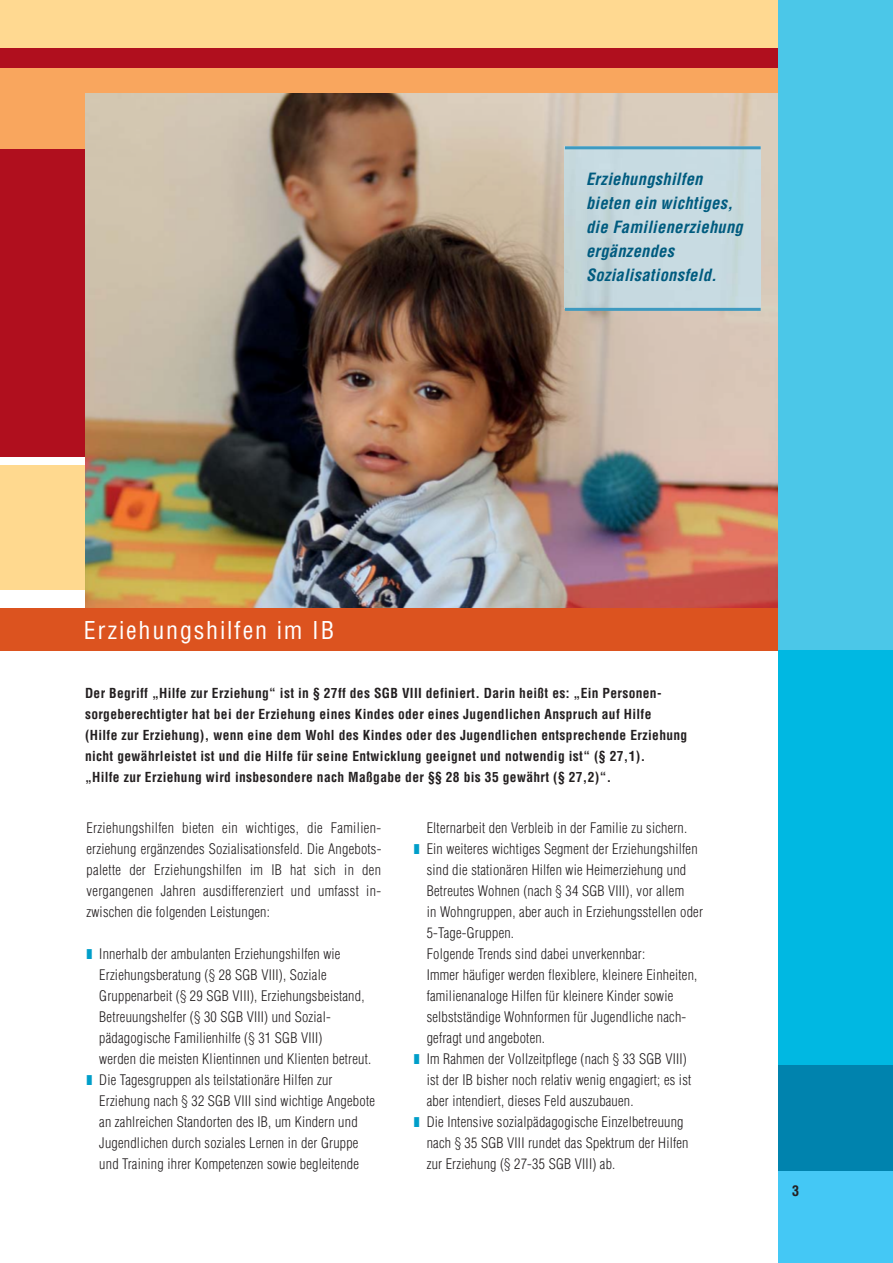
<style>
.page{position:relative;width:893px;height:1263px;background:#fff}
.page>*{position:absolute;margin:0;border:0;box-sizing:border-box;transform-origin:0 0}
.t1{font:condensed 24px "Helvetica";letter-spacing:.075em;color:#fff}
.t2{font:italic 700 condensed 16.5px/24px "Helvetica";color:#005b7f}
.t3{font:300 condensed 14.25px/21px "Helvetica";letter-spacing:.015em;color:#231f20}
.t4{font:700 condensed 14.25px "Helvetica";color:#231f20}
.t5{font:700 condensed 13.5px/21px "Helvetica";letter-spacing:.025em;color:#231f20}
</style>
<div class="page">
<div style="left:0;top:465px;width:795px;height:125px;background:#ffd98f"></div>
<div style="left:0;top:12px;width:786px;height:445px;background:#b00f1e"></div>
<div style="left:0;top:68px;width:786px;height:81px;background:#f9a65e"></div>
<div style="left:0;top:0;width:795px;height:48px;background:#ffd991"></div>
<img style="left:85px;top:94px;width:693px;height:514px">
<div style="left:0;top:608px;width:888px;height:43px;background:#dc531f"></div>
<div style="left:778px;top:0;width:115px;height:746px;background:#4bc7e8"></div>
<div style="left:778px;top:651px;width:115px;height:431px;background:#00b8e2"></div>
<div style="left:778px;top:1065px;width:115px;height:110px;background:#0083ae"></div>
<div style="left:778px;top:1171px;width:115px;height:92px;background:#44c8f5"></div>
<img style="left:565px;top:149px;width:196px;height:159px">
<hr style="left:565px;top:146px;width:196px;height:3px;background:#3e9ac0">
<hr style="left:565px;top:308px;width:196px;height:3px;background:#3e9ac0">
<p class="t2" style="left:586px;top:168px;width:162px">Erziehungshilfen bieten ein wichtiges, die Familienerziehung ergänzendes<br>Sozialisationsfeld.</p>
<h1 class="t1" style="left:84px;top:621px;width:252px">Erziehungshilfen im IB</h1>
<p class="t5" style="left:85px;top:684px;width:604px">Der Begriff „Hilfe zur Erziehung“ ist in § 27ff des SGB VIII definiert. Darin heißt es: „Ein Personen&shy;sorgeberechtigter hat bei der Erziehung eines Kindes oder eines Jugendlichen Anspruch auf Hilfe<br>(Hilfe zur Erziehung), wenn eine dem Wohl des Kindes oder des Jugendlichen entsprechende Erziehung nicht gewährleistet ist und die Hilfe für seine Entwicklung geeignet und notwendig ist“ (§ 27,1).<br>„Hilfe zur Erziehung wird insbesondere nach Maßgabe der §§ 28 bis 35 gewährt (§ 27,2)“.</p>
<p class="t3" style="left:87px;top:818px;width:296px;text-align:justify">Erziehungshilfen bieten ein wichtiges, die Familien&shy;erziehung ergänzendes Sozialisationsfeld. Die Angebots&shy;palette der Erziehungshilfen im IB hat sich in den vergangenen Jahren ausdifferenziert und umfasst in&shy;zwischen die folgenden Leistungen:</p>
<p class="t3" style="left:99px;top:944px;width:277px">Innerhalb der ambulanten Erziehungshilfen wie Erziehungsberatung (§ 28 SGB VIII), Soziale Gruppenarbeit (§ 29 SGB VIII), Erziehungsbeistand, Betreuungshelfer (§ 30 SGB VIII) und Sozial&shy;pädagogische Familienhilfe (§ 31 SGB VIII)<br>werden die meisten Klientinnen und Klienten betreut.<br>Die Tagesgruppen als teilstationäre Hilfen zur Erziehung nach § 32 SGB VIII sind wichtige Angebote an zahlreichen Standorten des IB, um Kindern und Jugendlichen durch soziales Lernen in der Gruppe und Training ihrer Kompetenzen sowie begleitende</p>
<p class="t3" style="left:427px;top:818px;width:278px">Elternarbeit den Verbleib in der Familie zu sichern.<br>Ein weiteres wichtiges Segment der Erziehungshilfen sind die stationären Hilfen wie Heimerziehung und Betreutes Wohnen (nach § 34 SGB VIII), vor allem<br>in Wohngruppen, aber auch in Erziehungsstellen oder 5-Tage-Gruppen.<br>Folgende Trends sind dabei unverkennbar:<br>Immer häufiger werden flexiblere, kleinere Einheiten, familienanaloge Hilfen für kleinere Kinder sowie selbstständige Wohnformen für Jugendliche nach&shy;gefragt und angeboten.<br>Im Rahmen der Vollzeitpflege (nach § 33 SGB VIII)<br>ist der IB bisher noch relativ wenig engagiert; es ist aber intendiert, dieses Feld auszubauen.<br>Die Intensive sozialpädagogische Einzelbetreuung nach § 35 SGB VIII rundet das Spektrum der Hilfen zur Erziehung (§ 27-35 SGB VIII) ab.</p>
<p class="t4" style="left:792px;top:1184px;width:9px">3</p>
</div>
